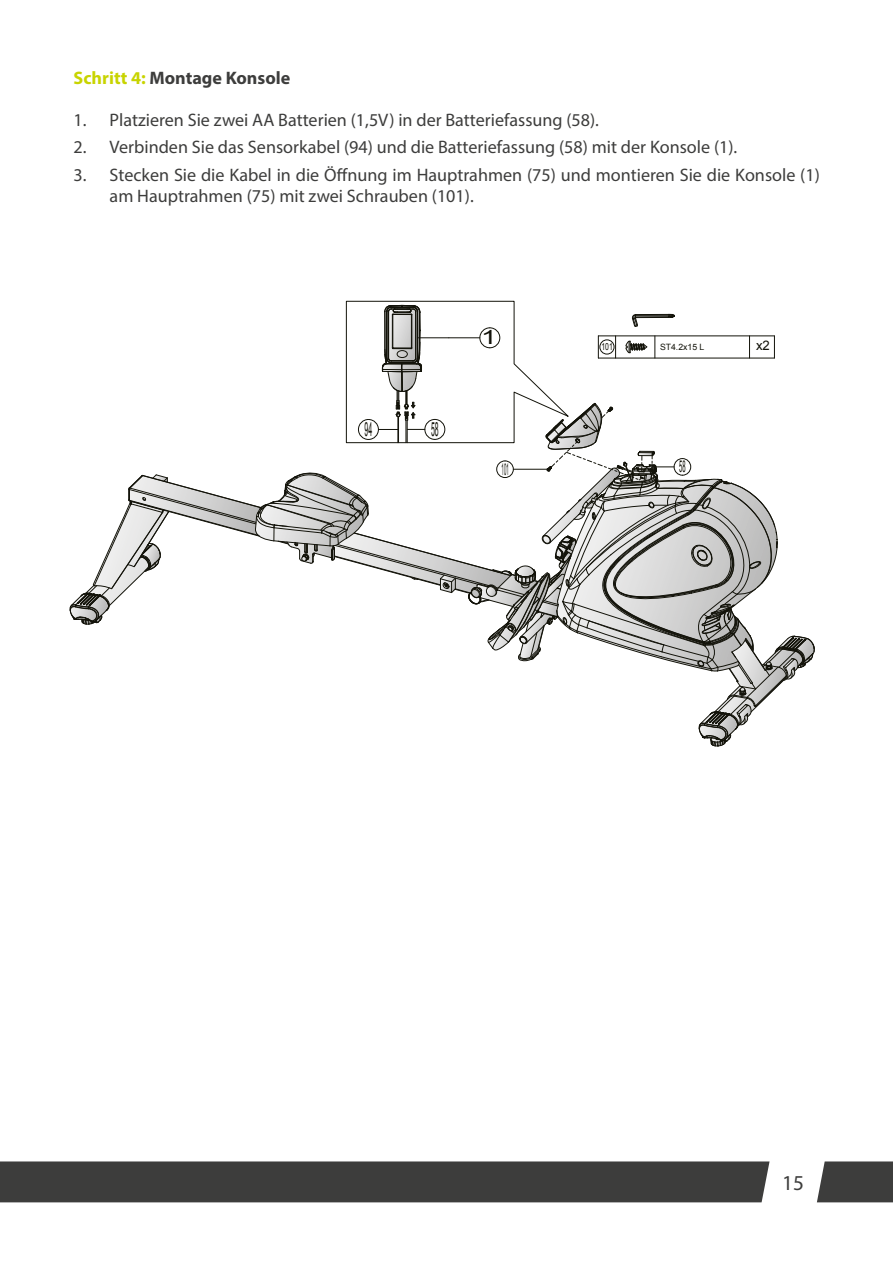
<style>
.page{position:relative;width:893px;height:1263px;background:#fff}
.page>*{position:absolute;margin:0;border:0;box-sizing:border-box;transform-origin:0 0}
.t1{font:21.3px "Myriad Pro";color:#3d3d3c}
.t2{font:19.5px "Arial";color:#13130a;scale:.36 1}
.t3{font:19.5px "Arial";color:#13130a;scale:.35 1}
.t4{font:19.5px "Arial";color:#13130a;scale:1.44 1}
.t5{font:18.15px/21.3px "Myriad Pro";color:#3d3d3c}
.t6{font:700 18.15px "Myriad Pro";color:#3d3d3c}
.t7{font:16.35px "Arial";color:#13130a;scale:.26 1}
.t8{font:16.35px "Arial";color:#13130a;scale:.35 1}
.t9{font:13.2px "Arial";color:#13130a}
.t10{font:9.75px "Arial";color:#13130a;scale:.7 1}
.t11{font:8.7px "Arial";color:#13130a}
.s1{color:#c8d400}
</style>
<div class="page">
<svg style="left:69px;top:300px;width:746px;height:447px"></svg>
<div style="left:73px;top:679px;width:194px;height:70px;background:#fff"></div>
<div style="left:0;top:1161px;width:769px;height:41px;background:#3d3d3c"></div>
<svg style="left:817px;top:1161px;width:76px;height:41px;background:#484847"></svg>
<p class="t6" style="left:74px;top:66px;width:218px"><span class="s1">Schritt 4:</span> Montage Konsole</p>
<p class="t5" style="left:73px;top:109px;width:527px">1. Platzieren Sie zwei AA Batterien (1,5V) in der Batteriefassung (58).</p>
<p class="t5" style="left:73px;top:136px;width:665px">2. Verbinden Sie das Sensorkabel (94) und die Batteriefassung (58) mit der Konsole (1).</p>
<p class="t5" style="left:110px;top:164px;width:712px;text-indent:-36px">3. Stecken Sie die Kabel in die Öffnung im Hauptrahmen (75) und montieren Sie die Konsole (1) am Hauptrahmen (75) mit zwei Schrauben (101).</p>
<p class="t2" style="left:365px;top:416px;width:23px">94</p>
<p class="t3" style="left:431px;top:416px;width:24px">58</p>
<p class="t4" style="left:481px;top:325px;width:12px">1</p>
<p class="t7" style="left:502px;top:458px;width:29px">101</p>
<p class="t10" style="left:601px;top:340px;width:18px">101</p>
<p class="t11" style="left:660px;top:341px;width:46px">ST4.2x15 L</p>
<p class="t9" style="left:756px;top:337px;width:15px">x2</p>
<p class="t8" style="left:679px;top:456px;width:20px">58</p>
<p class="t1" style="left:782px;top:1169px;width:23px">15</p>
</div>
